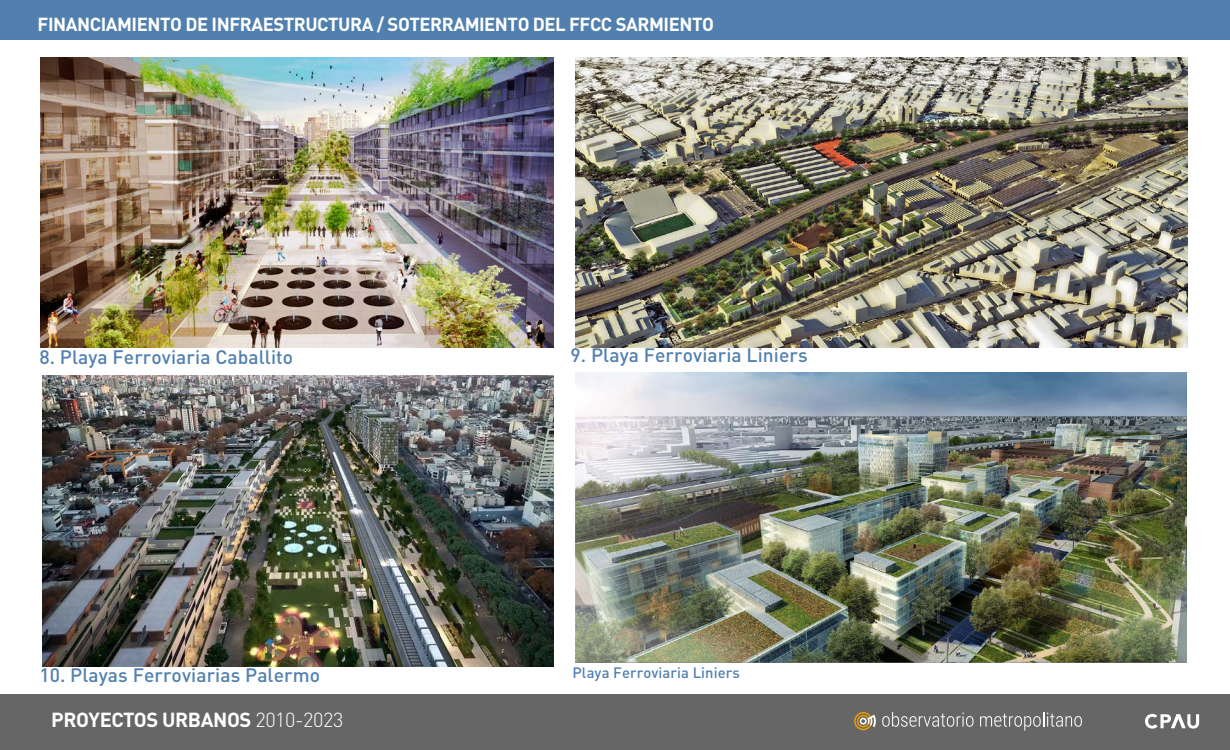
<style>
.page{position:relative;width:1230px;height:750px;background:#fff}
.page>*{position:absolute;margin:0;border:0;box-sizing:border-box;transform-origin:0 0}
.t1{font:700 20.12px "DIN";letter-spacing:-.02em;color:#fff}
.t2{font:500 19.25px "DIN";letter-spacing:.005em;color:#5180af}
.t3{font:700 18.64px "DIN";letter-spacing:-.025em;color:#fff}
.t4{font:500 14.88px "DIN";letter-spacing:.005em;color:#5180af}
.s1{font-weight:300}
</style>
<div class="page">
<div style="left:0;top:694px;width:1230px;height:56px;background:#666"></div>
<svg style="left:854px;top:712px;width:22px;height:18px"></svg>
<svg style="left:882px;top:712px;width:91px;height:14px"></svg>
<svg style="left:980px;top:712px;width:102px;height:18px"></svg>
<svg style="left:1145px;top:714px;width:54px;height:14px"></svg>
<div style="left:0;top:0;width:1230px;height:39px;background:#5180ae"></div>
<img style="left:41px;top:57px;width:512px;height:290px">
<img style="left:575px;top:58px;width:612px;height:289px">
<img style="left:42px;top:376px;width:511px;height:290px">
<img style="left:575px;top:372px;width:612px;height:290px">
<p class="t3" style="left:38px;top:12px;width:678px">FINANCIAMIENTO DE INFRAESTRUCTURA / SOTERRAMIENTO DEL FFCC SARMIENTO</p>
<p class="t2" style="left:39px;top:344px;width:255px">8. Playa Ferroviaria Caballito</p>
<p class="t2" style="left:39px;top:663px;width:282px">10. Playas Ferroviarias Palermo</p>
<p class="t1" style="left:51px;top:706px;width:294px">PROYECTOS URBANOS <span class="s1">2010-2023</span></p>
<p class="t2" style="left:571px;top:343px;width:239px">9. Playa Ferroviaria Liniers</p>
<p class="t4" style="left:572px;top:663px;width:169px">Playa Ferroviaria Liniers</p>
</div>
